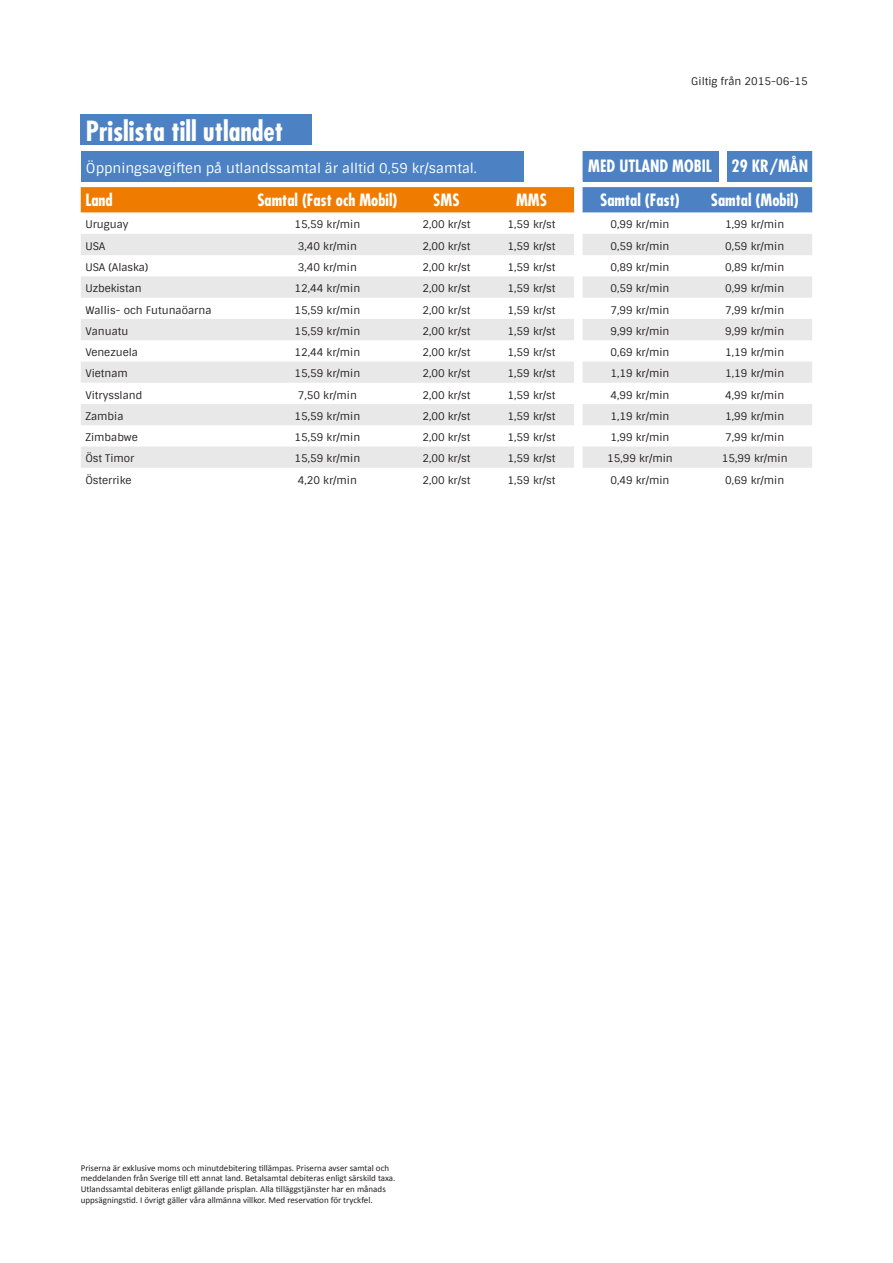
<style>
.page{position:relative;width:893px;height:1263px;background:#fff}
.page>*{position:absolute;margin:0;border:0;box-sizing:border-box;transform-origin:0 0}
.t1{font:700 condensed 27px "Futura LT";color:#fff}
.t2{font:700 condensed 16.5px "Futura LT";color:#fff}
.t3{font:13.5px "Sintony";color:#fff}
.t4{font:10.5px "Sintony";color:#231f20}
.t5{font:9px/10.8px "Calibri";color:#231f20}
</style>
<div class="page">
<svg style="left:81px;top:187px;width:493px;height:26px;background:#ef7f06"></svg>
<svg style="left:81px;top:234px;width:493px;height:234px;fill:#e8e8e8"></svg>
<svg style="left:583px;top:187px;width:229px;height:26px;background:#5085c4"></svg>
<svg style="left:583px;top:234px;width:229px;height:234px;fill:#e8e8e8"></svg>
<div style="left:81px;top:115px;width:231px;height:30px;background:#4c82c3"></div>
<div style="left:81px;top:151px;width:443px;height:30px;background:#4c82c3"></div>
<div style="left:583px;top:151px;width:135px;height:30px;background:#4c82c3"></div>
<div style="left:727px;top:151px;width:85px;height:30px;background:#4c82c3"></div>
<p class="t4" style="left:691px;top:75px;width:118px">Giltig från 2015-06-15</p>
<h1 class="t1" style="left:86px;top:114px;width:199px">Prislista till utlandet</h1>
<p class="t3" style="left:86px;top:159px;width:393px">Öppningsavgiften på utlandssamtal är alltid 0,59 kr/samtal.</p>
<h2 class="t2" style="left:588px;top:156px;width:221px">MED UTLAND MOBIL 29 KR/MÅN</h2>
<p class="t2" style="left:85px;top:190px;width:29px">Land</p>
<p class="t2" style="left:257px;top:190px;width:142px">Samtal (Fast och Mobil)</p>
<p class="t2" style="left:433px;top:190px;width:28px">SMS</p>
<p class="t2" style="left:516px;top:190px;width:33px">MMS</p>
<p class="t4" style="left:85px;top:218px;width:45px">Uruguay</p>
<p class="t4" style="left:295px;top:218px;width:67px">15,59 kr/min</p>
<p class="t4" style="left:423px;top:218px;width:49px">2,00 kr/st</p>
<p class="t4" style="left:508px;top:218px;width:49px">1,59 kr/st</p>
<p class="t4" style="left:85px;top:239px;width:22px">USA</p>
<p class="t4" style="left:298px;top:239px;width:61px">3,40 kr/min</p>
<p class="t4" style="left:423px;top:239px;width:49px">2,00 kr/st</p>
<p class="t4" style="left:508px;top:239px;width:49px">1,59 kr/st</p>
<p class="t4" style="left:85px;top:261px;width:64px">USA (Alaska)</p>
<p class="t4" style="left:298px;top:261px;width:61px">3,40 kr/min</p>
<p class="t4" style="left:423px;top:261px;width:49px">2,00 kr/st</p>
<p class="t4" style="left:508px;top:261px;width:49px">1,59 kr/st</p>
<p class="t4" style="left:85px;top:282px;width:58px">Uzbekistan</p>
<p class="t4" style="left:295px;top:282px;width:67px">12,44 kr/min</p>
<p class="t4" style="left:423px;top:282px;width:49px">2,00 kr/st</p>
<p class="t4" style="left:508px;top:282px;width:49px">1,59 kr/st</p>
<p class="t4" style="left:85px;top:303px;width:128px">Wallis- och Futunaöarna</p>
<p class="t4" style="left:295px;top:303px;width:67px">15,59 kr/min</p>
<p class="t4" style="left:423px;top:303px;width:49px">2,00 kr/st</p>
<p class="t4" style="left:508px;top:303px;width:49px">1,59 kr/st</p>
<p class="t4" style="left:85px;top:324px;width:45px">Vanuatu</p>
<p class="t4" style="left:295px;top:324px;width:67px">15,59 kr/min</p>
<p class="t4" style="left:423px;top:324px;width:49px">2,00 kr/st</p>
<p class="t4" style="left:508px;top:324px;width:49px">1,59 kr/st</p>
<p class="t4" style="left:85px;top:346px;width:54px">Venezuela</p>
<p class="t4" style="left:295px;top:346px;width:67px">12,44 kr/min</p>
<p class="t4" style="left:423px;top:346px;width:49px">2,00 kr/st</p>
<p class="t4" style="left:508px;top:346px;width:49px">1,59 kr/st</p>
<p class="t4" style="left:85px;top:367px;width:44px">Vietnam</p>
<p class="t4" style="left:295px;top:367px;width:67px">15,59 kr/min</p>
<p class="t4" style="left:423px;top:367px;width:49px">2,00 kr/st</p>
<p class="t4" style="left:508px;top:367px;width:49px">1,59 kr/st</p>
<p class="t4" style="left:85px;top:388px;width:58px">Vitryssland</p>
<p class="t4" style="left:298px;top:388px;width:61px">7,50 kr/min</p>
<p class="t4" style="left:423px;top:388px;width:49px">2,00 kr/st</p>
<p class="t4" style="left:508px;top:388px;width:49px">1,59 kr/st</p>
<p class="t4" style="left:85px;top:409px;width:40px">Zambia</p>
<p class="t4" style="left:295px;top:409px;width:67px">15,59 kr/min</p>
<p class="t4" style="left:423px;top:409px;width:49px">2,00 kr/st</p>
<p class="t4" style="left:508px;top:409px;width:49px">1,59 kr/st</p>
<p class="t4" style="left:85px;top:431px;width:54px">Zimbabwe</p>
<p class="t4" style="left:295px;top:431px;width:67px">15,59 kr/min</p>
<p class="t4" style="left:423px;top:431px;width:49px">2,00 kr/st</p>
<p class="t4" style="left:508px;top:431px;width:49px">1,59 kr/st</p>
<p class="t4" style="left:85px;top:452px;width:51px">Öst Timor</p>
<p class="t4" style="left:295px;top:452px;width:67px">15,59 kr/min</p>
<p class="t4" style="left:423px;top:452px;width:49px">2,00 kr/st</p>
<p class="t4" style="left:508px;top:452px;width:49px">1,59 kr/st</p>
<p class="t4" style="left:85px;top:473px;width:48px">Österrike</p>
<p class="t4" style="left:298px;top:473px;width:61px">4,20 kr/min</p>
<p class="t4" style="left:423px;top:473px;width:49px">2,00 kr/st</p>
<p class="t4" style="left:508px;top:473px;width:49px">1,59 kr/st</p>
<p class="t2" style="left:600px;top:190px;width:81px">Samtal (Fast)</p>
<p class="t2" style="left:711px;top:190px;width:89px">Samtal (Mobil)</p>
<p class="t4" style="left:610px;top:218px;width:61px">0,99 kr/min</p>
<p class="t4" style="left:725px;top:218px;width:61px">1,99 kr/min</p>
<p class="t4" style="left:610px;top:239px;width:61px">0,59 kr/min</p>
<p class="t4" style="left:725px;top:239px;width:61px">0,59 kr/min</p>
<p class="t4" style="left:610px;top:261px;width:61px">0,89 kr/min</p>
<p class="t4" style="left:725px;top:261px;width:61px">0,89 kr/min</p>
<p class="t4" style="left:610px;top:282px;width:61px">0,59 kr/min</p>
<p class="t4" style="left:725px;top:282px;width:61px">0,99 kr/min</p>
<p class="t4" style="left:610px;top:303px;width:61px">7,99 kr/min</p>
<p class="t4" style="left:725px;top:303px;width:61px">7,99 kr/min</p>
<p class="t4" style="left:610px;top:324px;width:61px">9,99 kr/min</p>
<p class="t4" style="left:725px;top:324px;width:61px">9,99 kr/min</p>
<p class="t4" style="left:610px;top:346px;width:61px">0,69 kr/min</p>
<p class="t4" style="left:725px;top:346px;width:61px">1,19 kr/min</p>
<p class="t4" style="left:610px;top:367px;width:61px">1,19 kr/min</p>
<p class="t4" style="left:725px;top:367px;width:61px">1,19 kr/min</p>
<p class="t4" style="left:610px;top:388px;width:61px">4,99 kr/min</p>
<p class="t4" style="left:725px;top:388px;width:61px">4,99 kr/min</p>
<p class="t4" style="left:610px;top:409px;width:61px">1,19 kr/min</p>
<p class="t4" style="left:725px;top:409px;width:61px">1,99 kr/min</p>
<p class="t4" style="left:610px;top:431px;width:61px">1,99 kr/min</p>
<p class="t4" style="left:725px;top:431px;width:61px">7,99 kr/min</p>
<p class="t4" style="left:607px;top:452px;width:67px">15,99 kr/min</p>
<p class="t4" style="left:722px;top:452px;width:67px">15,99 kr/min</p>
<p class="t4" style="left:610px;top:473px;width:61px">0,49 kr/min</p>
<p class="t4" style="left:725px;top:473px;width:61px">0,69 kr/min</p>
<p class="t5" style="left:81px;top:1162px;width:316px">Priserna är exklusive moms och minutdebitering tillämpas. Priserna avser samtal och meddelanden från Sverige till ett annat land. Betalsamtal debiteras enligt särskild taxa.<br>Utlandssamtal debiteras enligt gällande prisplan. Alla tilläggstjänster har en månads uppsägningstid. I övrigt gäller våra allmänna villkor. Med reservation för tryckfel.</p>
</div>
